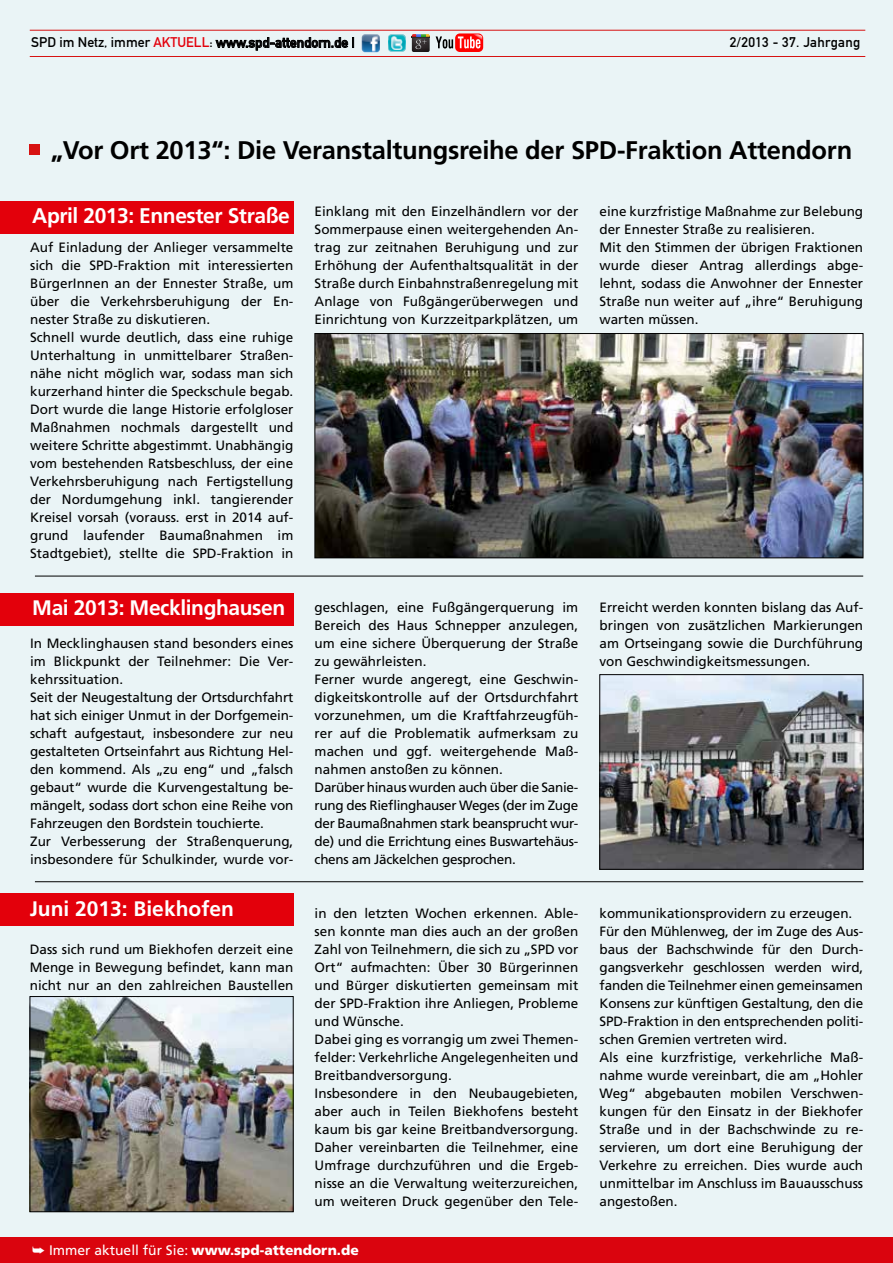
<style>
.page{position:relative;width:893px;height:1263px;background:#eaf4f6}
.page>*{position:absolute;margin:0;border:0;box-sizing:border-box;transform-origin:0 0}
.t1{font:700 25.5px "Frutiger";letter-spacing:-.01em;color:#000}
.t2{font:700 21.15px "Frutiger";letter-spacing:-.02em;color:#fff}
.t3{font:700 21px "Frutiger";letter-spacing:-.02em;color:#fff}
.t4{font:700 21px "Frutiger";color:#fff}
.t5{font:13.8px "DIN Mittelschrift LT Alternate";color:#000}
.t6{font:900 13.8px "Frutiger";color:#fff}
.t7{font:13.8px "DIN Mittelschrift LT Alternate";letter-spacing:.02em;color:#000}
.t8{font:13.5px/18px "Frutiger";color:#000}
.s1{color:#e3000b}
.s2{font-weight:400}
</style>
<div class="page">
<hr style="left:30px;top:30px;width:835px;height:1px;background:#d71212">
<svg style="left:216px;top:37px;width:138px;height:14px"></svg>
<hr style="left:30px;top:56px;width:835px;height:1px;background:#d71212">
<div style="left:0;top:1237px;width:893px;height:26px;background:#da040e"></div>
<img style="left:362px;top:34px;width:11px;height:18px">
<img style="left:388px;top:34px;width:12px;height:17px">
<div style="left:455px;top:33px;width:28px;height:19px;background:#f00;border-radius:5px"></div>
<svg style="left:436px;top:34px;width:46px;height:15px"></svg>
<img style="left:412px;top:49px;width:18px;height:3px">
<svg style="left:412px;top:34px;width:18px;height:15px"></svg>
<div style="left:30px;top:145px;width:10px;height:10px;background:#d71212"></div>
<img style="left:317px;top:335px;width:544px;height:221px">
<div style="left:315px;top:333px;width:548px;height:225px;border:1px solid #000"></div>
<img style="left:602px;top:676px;width:259px;height:191px">
<div style="left:600px;top:674px;width:263px;height:195px;border:1px solid #000"></div>
<img style="left:32px;top:998px;width:259px;height:212px">
<div style="left:30px;top:996px;width:263px;height:216px;border:1px solid #000"></div>
<div style="left:0;top:201px;width:293px;height:33px;background:#e3000b"></div>
<div style="left:0;top:593px;width:293px;height:33px;background:#e3000b"></div>
<div style="left:0;top:893px;width:293px;height:33px;background:#e3000b"></div>
<hr style="left:35px;top:576px;width:828px;height:1px;background:#000">
<hr style="left:35px;top:881px;width:828px;height:1px;background:#000">
<p class="t5" style="left:31px;top:34px;width:325px">SPD im Netz, immer <span class="s1">AKTUELL</span>: www.spd-attendorn.de |</p>
<p class="t7" style="left:730px;top:34px;width:132px">2/2013 - 37. Jahrgang</p>
<h1 class="t1" style="left:51px;top:135px;width:803px">„Vor Ort 2013“: Die Veranstaltungsreihe der SPD-Fraktion Attendorn</h1>
<h2 class="t2" style="left:32px;top:203px;width:259px">April 2013: Ennester Straße</h2>
<p class="t8" style="left:30px;top:238px;width:265px">Auf Einladung der Anlieger versammelte sich die SPD-Fraktion mit interessierten BürgerInnen an der Ennester Straße, um über die Verkehrsberuhigung der En&shy;nester Straße zu diskutieren.<br>Schnell wurde deutlich, dass eine ruhige Unterhaltung in unmittelbarer Straßen&shy;nähe nicht möglich war, sodass man sich kurzerhand hinter die Speckschule begab.<br>Dort wurde die lange Historie erfolgloser Maßnahmen nochmals dargestellt und weitere Schritte abgestimmt. Unabhängig vom bestehenden Ratsbeschluss, der eine Verkehrsberuhigung nach Fertigstellung der Nordumgehung inkl. tangierender Kreisel vorsah (vorauss. erst in 2014 auf&shy;grund laufender Baumaßnahmen im Stadtgebiet), stellte die SPD-Fraktion in</p>
<h3 class="t3" style="left:32px;top:595px;width:254px">Mai 2013: Mecklinghausen</h3>
<p class="t8" style="left:30px;top:634px;width:265px">In Mecklinghausen stand besonders eines im Blickpunkt der Teilnehmer: Die Ver&shy;kehrssituation.<br>Seit der Neugestaltung der Ortsdurchfahrt hat sich einiger Unmut in der Dorfgemein&shy;schaft aufgestaut, insbesondere zur neu gestalteten Ortseinfahrt aus Richtung Hel&shy;den kommend. Als „zu eng“ und „falsch gebaut“ wurde die Kurvengestaltung be&shy;mängelt, sodass dort schon eine Reihe von Fahrzeugen den Bordstein touchierte.<br>Zur Verbesserung der Straßenquerung, insbesondere für Schulkinder, wurde vor-</p>
<h3 class="t4" style="left:30px;top:897px;width:206px">Juni 2013: Biekhofen</h3>
<p class="t8" style="left:30px;top:940px;width:265px;text-align:justify">Dass sich rund um Biekhofen derzeit eine Menge in Bewegung befindet, kann man nicht nur an den zahlreichen Baustellen</p>
<p class="t8" style="left:315px;top:202px;width:265px;text-align:justify">Einklang mit den Einzelhändlern vor der Sommerpause einen weitergehenden An&shy;trag zur zeitnahen Beruhigung und zur Erhöhung der Aufenthaltsqualität in der Straße durch Einbahnstraßenregelung mit Anlage von Fußgängerüberwegen und Einrichtung von Kurzzeitparkplätzen, um</p>
<p class="t8" style="left:315px;top:598px;width:265px">geschlagen, eine Fußgängerquerung im Bereich des Haus Schnepper anzulegen, um eine sichere Überquerung der Straße zu gewährleisten.<br>Ferner wurde angeregt, eine Geschwin&shy;digkeitskontrolle auf der Ortsdurchfahrt vorzunehmen, um die Kraftfahrzeugfüh&shy;rer auf die Problematik aufmerksam zu machen und ggf. weitergehende Maß&shy;nahmen anstoßen zu können.<br>Darüber hinaus wurden auch über die Sanie&shy;rung des Rieflinghauser Weges (der im Zuge der Baumaßnahmen stark beansprucht wur&shy;de) und die Errichtung eines Buswartehäus&shy;chens am Jäckelchen gesprochen.</p>
<p class="t8" style="left:315px;top:904px;width:265px">in den letzten Wochen erkennen. Able&shy;sen konnte man dies auch an der großen Zahl von Teilnehmern, die sich zu „SPD vor Ort“ aufmachten: Über 30 Bürgerinnen und Bürger diskutierten gemeinsam mit der SPD-Fraktion ihre Anliegen, Probleme und Wünsche.<br>Dabei ging es vorrangig um zwei Themen&shy;felder: Verkehrliche Angelegenheiten und Breitbandversorgung.<br>Insbesondere in den Neubaugebieten, aber auch in Teilen Biekhofens besteht kaum bis gar keine Breitbandversorgung.<br>Daher vereinbarten die Teilnehmer, eine Umfrage durchzuführen und die Ergeb&shy;nisse an die Verwaltung weiterzureichen, um weiteren Druck gegenüber den Tele-</p>
<p class="t6" style="left:32px;top:1241px;width:328px">➥ <span class="s2">Immer aktuell für Sie:</span> www.spd-attendorn.de</p>
<p class="t8" style="left:600px;top:202px;width:265px">eine kurzfristige Maßnahme zur Belebung der Ennester Straße zu realisieren.<br>Mit den Stimmen der übrigen Fraktionen wurde dieser Antrag allerdings abge&shy;lehnt, sodass die Anwohner der Ennester Straße nun weiter auf „ihre“ Beruhigung warten müssen.</p>
<p class="t8" style="left:600px;top:598px;width:265px;text-align:justify">Erreicht werden konnten bislang das Auf&shy;bringen von zusätzlichen Markierungen am Ortseingang sowie die Durchführung von Geschwindigkeitsmessungen.</p>
<p class="t8" style="left:600px;top:904px;width:265px">kommunikationsprovidern zu erzeugen.<br>Für den Mühlenweg, der im Zuge des Aus&shy;baus der Bachschwinde für den Durch&shy;gangsverkehr geschlossen werden wird, fanden die Teilnehmer einen gemeinsamen Konsens zur künftigen Gestaltung, den die SPD-Fraktion in den entsprechenden politi&shy;schen Gremien vertreten wird.<br>Als eine kurzfristige, verkehrliche Maß&shy;nahme wurde vereinbart, die am „Hohler Weg“ abgebauten mobilen Verschwen&shy;kungen für den Einsatz in der Biekhofer Straße und in der Bachschwinde zu re&shy;servieren, um dort eine Beruhigung der Verkehre zu erreichen. Dies wurde auch unmittelbar im Anschluss im Bauausschuss angestoßen.</p>
</div>
